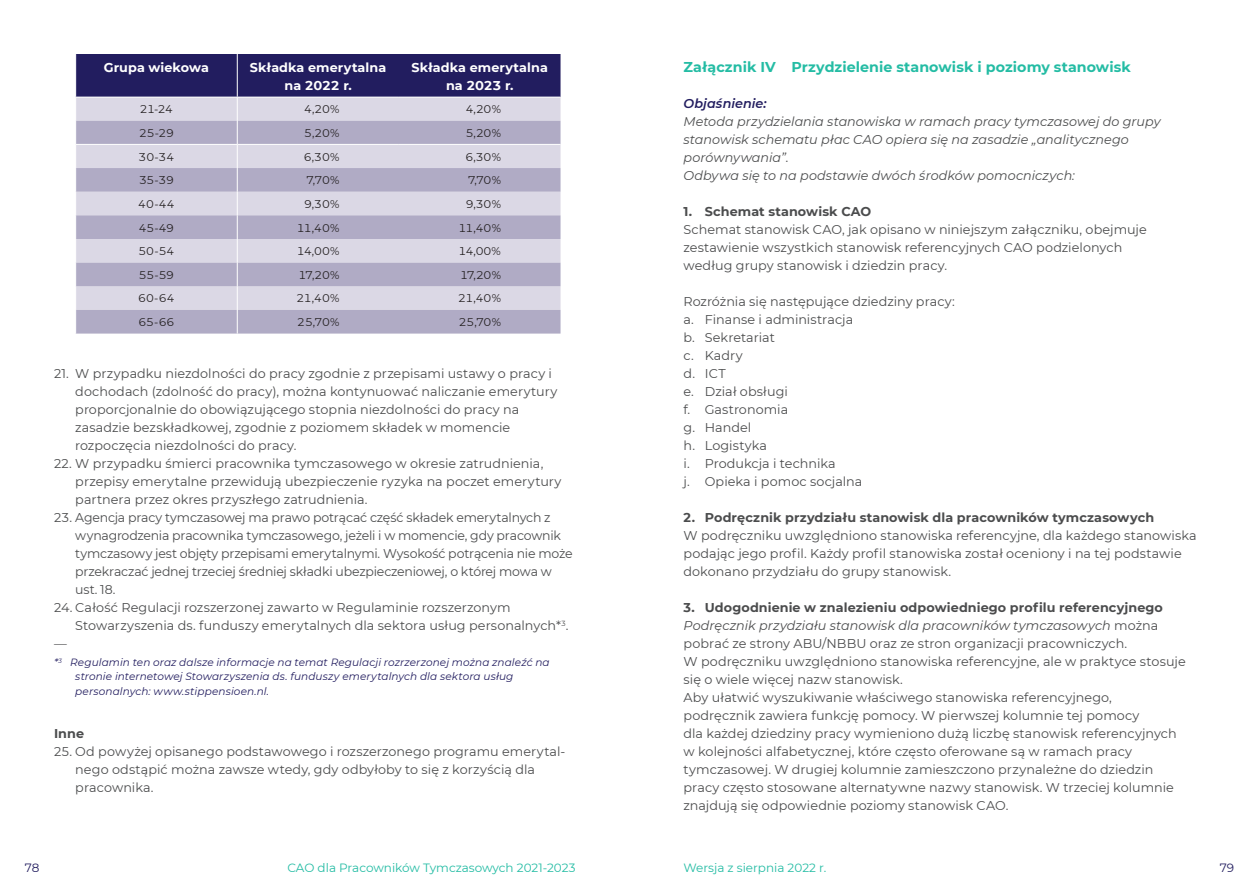
<style>
.page{position:relative;width:1259px;height:893px;background:#fff}
.page>*{position:absolute;margin:0;border:0;box-sizing:border-box;transform-origin:0 0}
.INSPR_-_noot{font:700 14.25px "Montserrat";letter-spacing:.005em;color:#24bca4}
.INSPR_-_cijfers{font:12.75px/18px "Montserrat";color:#4b4c4d}
.BODY_-_tekst{font:12.75px/18px "Montserrat";letter-spacing:.005em;color:#4b4c4d}
.BODY_-_tekst-2{font:italic 12.75px/18px "Montserrat";color:#4b4c4d}
.KOP_3{font:700 12.75px "Montserrat";letter-spacing:.01em;color:#4b4c4d}
.BODY_-_tekst-3{font:700 12.75px/18px "Montserrat";letter-spacing:.01em;color:#fff;text-align:center}
.KOP_3-2{font:italic 600 12.75px "Montserrat";letter-spacing:.005em;color:#221d5f}
.t1{font:12px "Montserrat";color:#24bca4}
.t2{font:12px "Montserrat";color:#221d5f}
.BODY_-_tekst-4{font:11.25px "Montserrat";color:#231f20}
.INSPR_-_noot-2{font:italic 10.5px/14.2px "Montserrat";letter-spacing:.01em;color:#221d5f}
.s1{font-style:italic}
</style>
<div class="page">
<svg style="left:75px;top:54px;width:485px;height:280px;background:#ada9c3"></svg>
<p class="BODY_-_tekst-3" style="left:104px;top:57px;width:107px">Grupa wiekowa</p>
<p class="BODY_-_tekst-3" style="left:250px;top:57px;width:138px">Składka emerytalna na 2022 r.</p>
<p class="BODY_-_tekst-3" style="left:411px;top:57px;width:138px">Składka emerytalna</p>
<p class="BODY_-_tekst-3" style="left:446px;top:75px;width:69px">na 2023 r.</p>
<p class="BODY_-_tekst-4" style="left:140px;top:102px;width:35px">21-24</p>
<p class="BODY_-_tekst-4" style="left:304px;top:102px;width:37px">4,20%</p>
<p class="BODY_-_tekst-4" style="left:466px;top:102px;width:37px">4,20%</p>
<p class="BODY_-_tekst-4" style="left:139px;top:125px;width:36px">25-29</p>
<p class="BODY_-_tekst-4" style="left:304px;top:125px;width:37px">5,20%</p>
<p class="BODY_-_tekst-4" style="left:466px;top:125px;width:37px">5,20%</p>
<p class="BODY_-_tekst-4" style="left:139px;top:149px;width:37px">30-34</p>
<p class="BODY_-_tekst-4" style="left:304px;top:149px;width:37px">6,30%</p>
<p class="BODY_-_tekst-4" style="left:465px;top:149px;width:37px">6,30%</p>
<p class="BODY_-_tekst-4" style="left:139px;top:173px;width:36px">35-39</p>
<p class="BODY_-_tekst-4" style="left:306px;top:173px;width:35px">7,70%</p>
<p class="BODY_-_tekst-4" style="left:468px;top:173px;width:35px">7,70%</p>
<p class="BODY_-_tekst-4" style="left:138px;top:196px;width:38px">40-44</p>
<p class="BODY_-_tekst-4" style="left:304px;top:196px;width:37px">9,30%</p>
<p class="BODY_-_tekst-4" style="left:466px;top:196px;width:37px">9,30%</p>
<p class="BODY_-_tekst-4" style="left:139px;top:220px;width:37px">45-49</p>
<p class="BODY_-_tekst-4" style="left:297px;top:220px;width:44px">11,40%</p>
<p class="BODY_-_tekst-4" style="left:458px;top:220px;width:44px">11,40%</p>
<p class="BODY_-_tekst-4" style="left:138px;top:243px;width:37px">50-54</p>
<p class="BODY_-_tekst-4" style="left:297px;top:243px;width:44px">14,00%</p>
<p class="BODY_-_tekst-4" style="left:458px;top:243px;width:44px">14,00%</p>
<p class="BODY_-_tekst-4" style="left:139px;top:267px;width:36px">55-59</p>
<p class="BODY_-_tekst-4" style="left:298px;top:267px;width:42px">17,20%</p>
<p class="BODY_-_tekst-4" style="left:460px;top:267px;width:42px">17,20%</p>
<p class="BODY_-_tekst-4" style="left:138px;top:291px;width:38px">60-64</p>
<p class="BODY_-_tekst-4" style="left:297px;top:291px;width:44px">21,40%</p>
<p class="BODY_-_tekst-4" style="left:458px;top:291px;width:44px">21,40%</p>
<p class="BODY_-_tekst-4" style="left:138px;top:314px;width:37px">65-66</p>
<p class="BODY_-_tekst-4" style="left:297px;top:314px;width:44px">25,70%</p>
<p class="BODY_-_tekst-4" style="left:459px;top:314px;width:44px">25,70%</p>
<p class="INSPR_-_cijfers" style="left:75px;top:364px;width:483px;text-indent:-21px">21. W przypadku niezdolności do pracy zgodnie z przepisami ustawy o pracy i dochodach (zdolność do pracy), można kontynuować naliczanie emerytury proporcjonalnie do obowiązującego stopnia niezdolności do pracy na zasadzie bezskładkowej, zgodnie z poziomem składek w momencie rozpoczęcia niezdolności do pracy.</p>
<p class="INSPR_-_cijfers" style="left:75px;top:454px;width:487px;text-indent:-21px">22. W przypadku śmierci pracownika tymczasowego w okresie zatrudnienia, przepisy emerytalne przewidują ubezpieczenie ryzyka na poczet emerytury partnera przez okres przyszłego zatrudnienia.</p>
<p class="INSPR_-_cijfers" style="left:75px;top:508px;width:499px;text-indent:-21px">23. Agencja pracy tymczasowej ma prawo potrącać część składek emerytalnych z wynagrodzenia pracownika tymczasowego, jeżeli i w momencie, gdy pracownik tymczasowy jest objęty przepisami emerytalnymi. Wysokość potrącenia nie może przekraczać jednej trzeciej średniej składki ubezpieczeniowej, o której mowa w ust. 18.</p>
<p class="INSPR_-_cijfers" style="left:75px;top:598px;width:495px;text-indent:-21px">24. Całość Regulacji rozszerzonej zawarto w Regulaminie rozszerzonym<br>Stowarzyszenia ds. funduszy emerytalnych dla sektora usług personalnych*<sup>3</sup>.</p>
<p class="INSPR_-_cijfers" style="left:54px;top:634px;width:14px">—</p>
<p class="INSPR_-_noot-2" style="left:75px;top:655px;width:476px;text-indent:-21px">*<sup>3</sup> Regulamin ten oraz dalsze informacje na temat Regulacji rozrzerzonej można znaleźć na stronie internetowej Stowarzyszenia ds. funduszy emerytalnych dla sektora usług personalnych: www.stippensioen.nl.</p>
<p class="KOP_3" style="left:54px;top:724px;width:32px">Inne</p>
<p class="INSPR_-_cijfers" style="left:75px;top:742px;width:492px;text-indent:-21px">25. Od powyżej opisanego podstawowego i rozszerzonego programu emerytal&shy;nego odstąpić można zawsze wtedy, gdy odbyłoby to się z korzyścią dla pracownika.</p>
<p class="INSPR_-_noot" style="left:683px;top:57px;width:449px">Załącznik IV Przydzielenie stanowisk i poziomy stanowisk</p>
<p class="KOP_3-2" style="left:683px;top:94px;width:85px">Objaśnienie:</p>
<p class="BODY_-_tekst-2" style="left:683px;top:112px;width:478px">Metoda przydzielania stanowiska w ramach pracy tymczasowej do grupy stanowisk schematu płac CAO opiera się na zasadzie „analitycznego porównywania”.</p>
<p class="BODY_-_tekst-2" style="left:683px;top:166px;width:393px">Odbywa się to na podstawie dwóch środków pomocniczych:</p>
<p class="KOP_3" style="left:683px;top:202px;width:189px">1. Schemat stanowisk CAO</p>
<p class="BODY_-_tekst" style="left:683px;top:220px;width:465px">Schemat stanowisk CAO, jak opisano w niniejszym załączniku, obejmuje zestawienie wszystkich stanowisk referencyjnych CAO podzielonych według grupy stanowisk i dziedzin pracy.</p>
<p class="INSPR_-_cijfers" style="left:683px;top:292px;width:273px">Rozróżnia się następujące dziedziny pracy:</p>
<p class="INSPR_-_cijfers" style="left:683px;top:310px;width:171px">a. Finanse i administracja</p>
<p class="INSPR_-_cijfers" style="left:683px;top:328px;width:93px">b. Sekretariat</p>
<p class="INSPR_-_cijfers" style="left:683px;top:346px;width:61px">c. Kadry</p>
<p class="INSPR_-_cijfers" style="left:683px;top:364px;width:44px">d. ICT</p>
<p class="INSPR_-_cijfers" style="left:683px;top:382px;width:106px">e. Dział obsługi</p>
<p class="INSPR_-_cijfers" style="left:683px;top:400px;width:106px">f. Gastronomia</p>
<p class="INSPR_-_cijfers" style="left:683px;top:418px;width:69px">g. Handel</p>
<p class="INSPR_-_cijfers" style="left:683px;top:436px;width:85px">h. Logistyka</p>
<p class="INSPR_-_cijfers" style="left:683px;top:454px;width:154px">i. Produkcja i technika</p>
<p class="INSPR_-_cijfers" style="left:683px;top:472px;width:180px">j. Opieka i pomoc socjalna</p>
<p class="KOP_3" style="left:683px;top:508px;width:472px">2. Podręcznik przydziału stanowisk dla pracowników tymczasowych</p>
<p class="BODY_-_tekst" style="left:683px;top:526px;width:515px">W podręczniku uwzględniono stanowiska referencyjne, dla każdego stanowiska podając jego profil. Każdy profil stanowiska został oceniony i na tej podstawie dokonano przydziału do grupy stanowisk.</p>
<p class="KOP_3" style="left:683px;top:598px;width:481px">3. Udogodnienie w znalezieniu odpowiedniego profilu referencyjnego</p>
<p class="BODY_-_tekst" style="left:683px;top:616px;width:476px"><span class="s1">Podręcznik przydziału stanowisk dla pracowników tymczasowych</span> można pobrać ze strony ABU/NBBU oraz ze stron organizacji pracowniczych.</p>
<p class="BODY_-_tekst" style="left:683px;top:652px;width:504px">W podręczniku uwzględniono stanowiska referencyjne, ale w praktyce stosuje się o wiele więcej nazw stanowisk.</p>
<p class="BODY_-_tekst" style="left:683px;top:688px;width:495px">Aby ułatwić wyszukiwanie właściwego stanowiska referencyjnego, podręcznik zawiera funkcję pomocy. W pierwszej kolumnie tej pomocy<br>dla każdej dziedziny pracy wymieniono dużą liczbę stanowisk referencyjnych w kolejności alfabetycznej, które często oferowane są w ramach pracy tymczasowej. W drugiej kolumnie zamieszczono przynależne do dziedzin pracy często stosowane alternatywne nazwy stanowisk. W trzeciej kolumnie znajdują się odpowiednie poziomy stanowisk CAO.</p>
<p class="t2" style="left:25px;top:859px;width:16px">78</p>
<p class="t1" style="left:287px;top:859px;width:289px">CAO dla Pracowników Tymczasowych 2021-2023</p>
<p class="t1" style="left:683px;top:859px;width:144px">Wersja z sierpnia 2022 r.</p>
<p class="t2" style="left:1219px;top:859px;width:16px">79</p>
</div>
